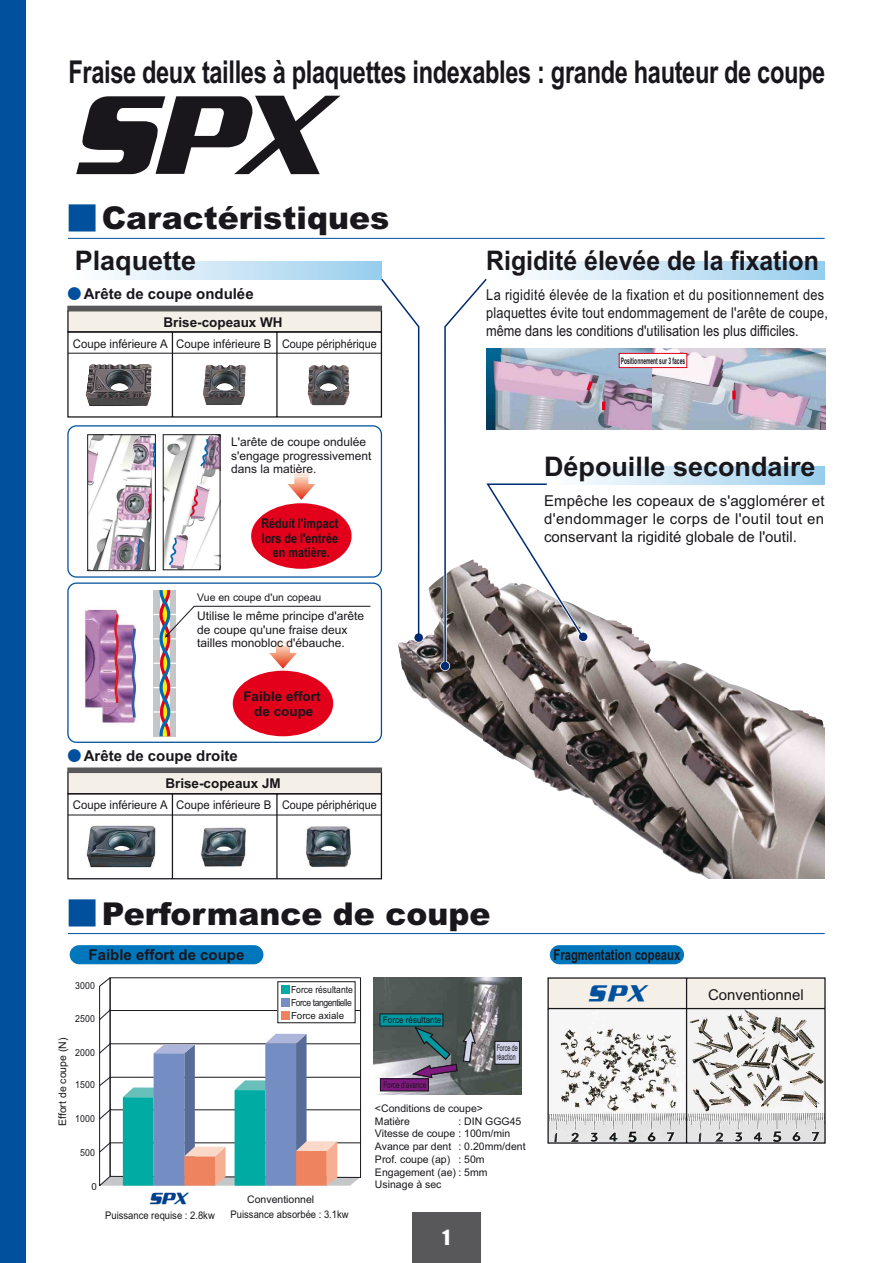
<style>
.page{position:relative;width:893px;height:1263px;background:#fff}
.page>*{position:absolute;margin:0;border:0;box-sizing:border-box;transform-origin:0 0}
.t1{font:123px "MMC English Logo";color:#1a171c}
.t2{font:700 31.5px "Arial";letter-spacing:-.015em;color:#1a171c;scale:.75 1}
.t3{font:900 31.5px "Arial";color:#1a171c}
.t4{font:700 27px "Arial";color:#1a171c}
.t5{font:700 27px "Arial";color:#1a171c;scale:.92 1}
.t6{font:25.5px "MMC English Logo";color:#00509d}
.t7{font:19.5px "Impact";color:#fff}
.t8{font:18px "MMC English Logo";color:#003f8a}
.t9{font:15px/18px "Arial";letter-spacing:.015em;color:#1a171c;scale:.85 1}
.t10{font:15px/18px "Arial";letter-spacing:.015em;color:#1a171c;text-align:justify}
.t11{font:700 15px "Arial";color:#1a171c}
.t12{font:700 15px "Arial";color:#1a171c;scale:.75 1}
.t13{font:700 13.5px/14.2px "Arial";color:#1a171c;text-align:center}
.t14{font:700 13.5px/14.2px "Arial";color:#1a171c;text-align:center;scale:.8 1}
.t15{font:12px/13.5px "Arial";color:#1a171c}
.t16{font:12px "Arial";color:#1a171c;scale:.95 1}
.t17{font:10.5px/12.8px "Arial";color:#1a171c}
.t18{font:10.5px "Arial";color:#1a171c;scale:.9 1}
.t19{font:9.75px/13px "Arial";color:#1a171c;text-align:justify;scale:.88 1}
.t20{font:9.75px "Arial";color:#1a171c;scale:.9 1}
.t21{font:9.75px "Arial";color:#1a171c}
.t22{font:700 9px "Arial";color:#1a171c;scale:.55 1}
.t23{font:9px "Arial";color:#1a171c;scale:.9 1}
.t24{font:9px/9px "Arial";color:#1a171c;scale:.6 1}
.t25{font:9px "Arial";color:#1a171c;scale:.7 1}
.s1{font-family:"MAK";font-weight:400;font-size:29.85px;color:#00509d}
.s2{font-family:"MAK";font-weight:400;font-size:14.25px;color:#00509d}
</style>
<div class="page">
<div style="left:0;top:0;width:26px;height:1263px;background:#00509d"></div>
<div style="left:412px;top:1212px;width:68px;height:51px;background:#58585a"></div>
<img style="left:595px;top:348px;width:231px;height:82px">
<svg style="left:602px;top:402px;width:3px;height:8px"></svg>
<svg style="left:732px;top:391px;width:4px;height:8px"></svg>
<img style="left:373px;top:978px;width:148px;height:117px">
<img style="left:460px;top:615px;width:364px;height:264px">
<hr style="left:68px;top:238px;width:757px;height:1px;background:#00509d">
<hr style="left:68px;top:933px;width:757px;height:1px;background:#00509d">
<div style="left:550px;top:945px;width:134px;height:19px;background:#0076bd;border-radius:10px"></div>
<div style="left:70px;top:945px;width:193px;height:19px;background:#0076bd;border-radius:10px"></div>
<div style="left:68px;top:261px;width:314px;height:18px;background:linear-gradient(to right,#fff,#9aceed)"></div>
<svg style="left:595px;top:467px;width:230px;height:18px;background:#c4e2f4"></svg>
<div style="left:486px;top:261px;width:339px;height:18px;background:linear-gradient(to right,#fff,#99ceed)"></div>
<svg style="left:410px;top:1025px;width:66px;height:54px;background:#5e666d"></svg>
<div style="left:380px;top:1014px;width:63px;height:12px;background:#0098a1"></div>
<div style="left:379px;top:1014px;width:64px;height:13px;border:1px solid #1a171c"></div>
<div style="left:495px;top:1041px;width:24px;height:23px;background:#d3d6ea"></div>
<div style="left:494px;top:1041px;width:26px;height:24px;border:1px solid #1a171c"></div>
<div style="left:380px;top:1079px;width:48px;height:12px;background:#80197f"></div>
<div style="left:380px;top:1078px;width:49px;height:13px;border:1px solid #1a171c"></div>
<div style="left:414px;top:633px;width:10px;height:10px;border:2px solid #fff;border-radius:50%"></div>
<div style="left:414px;top:633px;width:9px;height:9px;background:#002a6f;border-radius:50%"></div>
<div style="left:440px;top:661px;width:10px;height:10px;border:2px solid #fff;border-radius:50%"></div>
<svg style="left:443px;top:575px;width:1px;height:87px"></svg>
<div style="left:441px;top:662px;width:8px;height:8px;background:#002a6f;border-radius:50%"></div>
<svg style="left:99px;top:977px;width:261px;height:209px"></svg>
<svg style="left:547px;top:977px;width:279px;height:167px"></svg>
<svg style="left:444px;top:277px;width:151px;height:391px"></svg>
<div style="left:579px;top:633px;width:8px;height:8px;background:#002a6f;border-radius:50%"></div>
<div style="left:619px;top:353px;width:68px;height:15px;background:#fff"></div>
<div style="left:619px;top:353px;width:68px;height:15px;border:1px solid #e2001a"></div>
<div style="left:278px;top:982px;width:77px;height:41px;background:#fff"></div>
<div style="left:281px;top:985px;width:8px;height:9px;background:#00aba4"></div>
<div style="left:281px;top:998px;width:8px;height:9px;background:#748dc2"></div>
<div style="left:281px;top:1011px;width:8px;height:9px;background:#ee8360"></div>
<div style="left:68px;top:772px;width:313px;height:22px;background:#f5f0e7"></div>
<hr style="left:68px;top:768px;width:313px;height:4px;background:#58585a">
<div style="left:67px;top:768px;width:315px;height:5px;border:1px solid #58585a"></div>
<svg style="left:67px;top:792px;width:316px;height:88px"></svg>
<hr style="left:68px;top:815px;width:313px;height:1px;background:#1a171c">
<svg style="left:67px;top:277px;width:353px;height:463px"></svg>
<div style="left:276px;top:639px;width:14px;height:5px;background:#fef1eb"></div>
<h2 class="t2" style="left:68px;top:60px;width:1011px">Fraise deux tailles à plaquettes indexables : grande hauteur de coupe</h2>
<h1 class="t1" style="left:68px;top:72px;width:258px">SPX</h1>
<h2 class="t3" style="left:68px;top:200px;width:322px"><span class="s1">y</span> Caractéristiques</h2>
<h3 class="t4" style="left:75px;top:251px;width:123px">Plaquette</h3>
<h3 class="t11" style="left:68px;top:288px;width:187px"><span class="s2">a</span> Arête de coupe ondulée</h3>
<p class="t13" style="left:163px;top:316px;width:121px">Brise-copeaux WH</p>
<p class="t16" style="left:73px;top:339px;width:322px">Coupe inférieure A Coupe inférieure B Coupe périphérique</p>
<p class="t15" style="left:231px;top:437px;width:142px">L'arête de coupe ondulée s'engage progressivement dans la matière.</p>
<p class="t14" style="left:261px;top:518px;width:98px">Réduit l'impact lors de l'entrée en matière.</p>
<p class="t17" style="left:197px;top:592px;width:126px">Vue en coupe d'un copeau</p>
<p class="t15" style="left:197px;top:611px;width:168px">Utilise le même principe d'arête de coupe qu'une fraise deux tailles monobloc d'ébauche.</p>
<p class="t13" style="left:243px;top:691px;width:79px">Faible effort de coupe</p>
<h3 class="t11" style="left:68px;top:750px;width:172px"><span class="s2">a</span> Arête de coupe droite</h3>
<p class="t13" style="left:165px;top:778px;width:117px">Brise-copeaux JM</p>
<p class="t16" style="left:73px;top:801px;width:322px">Coupe inférieure A Coupe inférieure B Coupe périphérique</p>
<h3 class="t5" style="left:486px;top:251px;width:363px">Rigidité élevée de la fixation</h3>
<h3 class="t9" style="left:486px;top:287px;width:404px">La rigidité élevée de la fixation et du positionnement des plaquettes évite tout endommagement de l'arête de coupe, même dans les conditions d'utilisation les plus difficiles.</h3>
<p class="t22" style="left:621px;top:357px;width:118px">Positionnement sur 3 faces</p>
<h3 class="t4" style="left:544px;top:456px;width:273px">Dépouille secondaire</h3>
<h3 class="t10" style="left:544px;top:493px;width:282px">Empêche les copeaux de s'agglomérer et d'endommager le corps de l'outil tout en conservant la rigidité globale de l'outil.</h3>
<h2 class="t3" style="left:68px;top:895px;width:424px"><span class="s1">y</span> Performance de coupe</h2>
<h3 class="t11" style="left:89px;top:949px;width:157px">Faible effort de coupe</h3>
<h3 class="t12" style="left:553px;top:949px;width:171px">Fragmentation copeaux</h3>
<p class="t20" style="left:75px;top:982px;width:24px">3000</p>
<h3 class="t6" style="left:587px;top:980px;width:60px">SPX</h3>
<p class="t19" style="left:291px;top:984px;width:72px">Force résultante Force tangentielle Force axiale</p>
<p class="t20" style="left:75px;top:1015px;width:24px">2500</p>
<p class="t23" style="left:383px;top:1017px;width:66px">Force résultante</p>
<p class="t17" style="left:57px;top:1126px;width:90px;rotate:-90deg">Effort de coupe (N)</p>
<p class="t20" style="left:75px;top:1049px;width:24px">2000</p>
<p class="t20" style="left:75px;top:1081px;width:24px">1500</p>
<p class="t20" style="left:75px;top:1115px;width:24px">1000</p>
<p class="t20" style="left:80px;top:1149px;width:18px">500</p>
<p class="t21" style="left:92px;top:1183px;width:7px">0</p>
<h3 class="t8" style="left:149px;top:1189px;width:40px">SPX</h3>
<p class="t18" style="left:105px;top:1212px;width:123px">Puissance requise : 2.8kw</p>
<p class="t17" style="left:231px;top:1192px;width:120px;line-height:15.8px;text-indent:17px">Conventionnel<br>Puissance absorbée : 3.1kw</p>
<p class="t25" style="left:383px;top:1082px;width:63px">Force d'avance</p>
<p class="t24" style="left:497px;top:1044px;width:37px">Force de réaction</p>
<p class="t17" style="left:375px;top:1103px;width:109px">&lt;Conditions de coupe&gt;<br>Matière</p>
<p class="t17" style="left:375px;top:1116px;width:152px;text-indent:83px">: DIN GGG45<br>Vitesse de coupe : 100m/min<br>Avance par dent : 0.20mm/dent<br>Prof. coupe (ap) : 50m<br>Engagement (ae) : 5mm<br>Usinage à sec</p>
<h3 class="t7" style="left:443px;top:1231px;width:9px">1</h3>
<h3 class="t10" style="left:708px;top:987px;width:97px">Conventionnel</h3>
</div>
